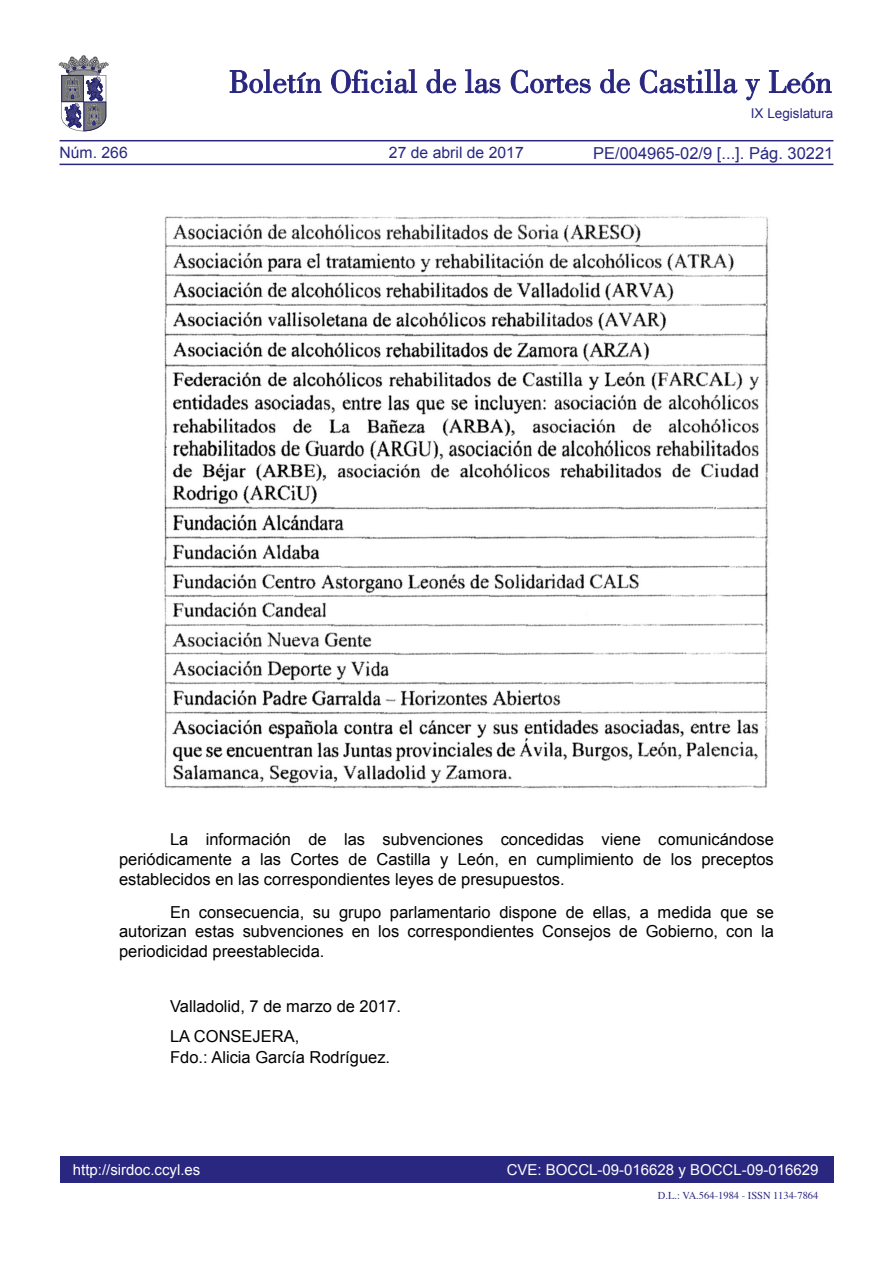
<style>
.page{position:relative;width:893px;height:1263px;background:#fff}
.page>*{position:absolute;margin:0;border:0;box-sizing:border-box;transform-origin:0 0}
.TEXTO_NORMAL{font:16.5px/19.8px "Arial";color:#000;text-align:justify}
.firma{font:16.5px/21px "Arial";color:#000}
.t1{font:16.5px "Arial";color:#292780}
.valladolid{font:16.5px "Arial";color:#000}
.t2{font:15.75px "Arial";color:#292780}
.t3{font:15px "Arial";color:#fff}
.t4{font:13.5px "Arial";color:#292780}
.t5{font:10.5px "Times";color:#292780}
</style>
<div class="page">
<div style="left:60px;top:1157px;width:773px;height:26px;background:#292780"></div>
<hr style="left:60px;top:164px;width:773px;height:1px;background:#292780">
<hr style="left:60px;top:140px;width:773px;height:1px;background:#292780">
<svg style="left:230px;top:69px;width:91px;height:24px"></svg>
<svg style="left:331px;top:69px;width:86px;height:24px"></svg>
<svg style="left:426px;top:69px;width:30px;height:24px"></svg>
<svg style="left:465px;top:69px;width:35px;height:24px"></svg>
<svg style="left:511px;top:70px;width:80px;height:23px"></svg>
<svg style="left:600px;top:69px;width:30px;height:24px"></svg>
<svg style="left:640px;top:69px;width:97px;height:24px"></svg>
<svg style="left:745px;top:79px;width:15px;height:21px"></svg>
<svg style="left:769px;top:70px;width:62px;height:23px"></svg>
<svg style="left:59px;top:55px;width:49px;height:76px"></svg>
<img style="left:164px;top:216px;width:605px;height:573px">
<p class="t2" style="left:60px;top:142px;width:70px">Núm. 266</p>
<p class="t2" style="left:389px;top:142px;width:136px">27 de abril de 2017</p>
<p class="t4" style="left:751px;top:105px;width:84px">IX Legislatura</p>
<p class="t1" style="left:593px;top:142px;width:242px">PE/004965-02/9 [...]. Pág. 30221</p>
<p class="TEXTO_NORMAL" style="left:119px;top:830px;width:656px;text-indent:51px">La información de las subvenciones concedidas viene comunicándose periódicamente a las Cortes de Castilla y León, en cumplimiento de los preceptos establecidos en las correspondientes leyes de presupuestos.</p>
<p class="TEXTO_NORMAL" style="left:119px;top:902px;width:656px;text-indent:51px">En consecuencia, su grupo parlamentario dispone de ellas, a medida que se autorizan estas subvenciones en los correspondientes Consejos de Gobierno, con la periodicidad preestablecida.</p>
<p class="valladolid" style="left:170px;top:996px;width:232px">Valladolid, 7 de marzo de 2017.</p>
<p class="firma" style="left:170px;top:1026px;width:222px">LA CONSEJERA,<br>Fdo.: Alicia García Rodríguez.</p>
<p class="t3" style="left:73px;top:1159px;width:129px">http://sirdoc.ccyl.es</p>
<p class="t3" style="left:507px;top:1159px;width:313px">CVE: BOCCL-09-016628 y BOCCL-09-016629</p>
<p class="t5" style="left:658px;top:1185px;width:162px">D.L.: VA.564-1984 - ISSN 1134-7864</p>
</div>
